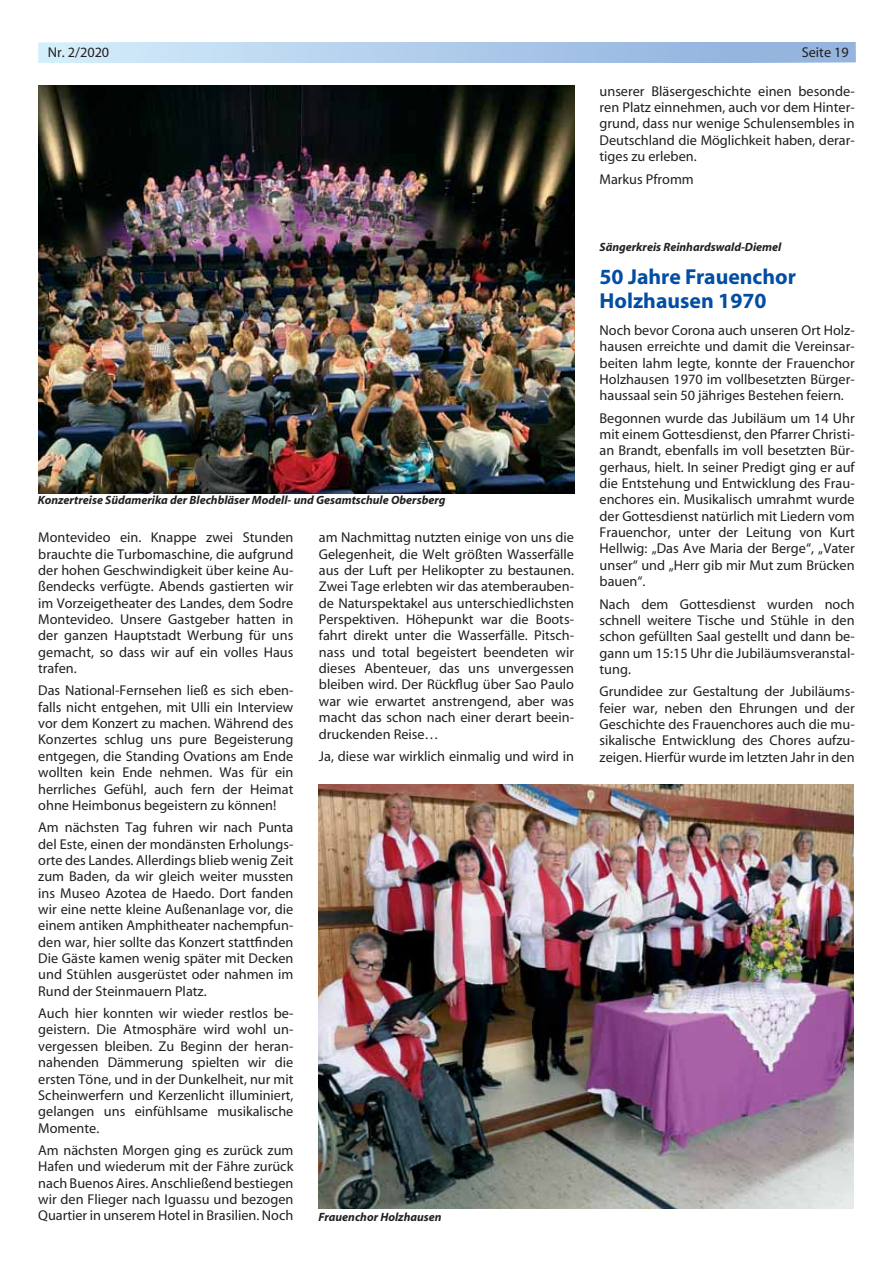
<style>
.page{position:relative;width:893px;height:1263px;background:#fff}
.page>*{position:absolute;margin:0;border:0;box-sizing:border-box;transform-origin:0 0}
.t1{font:700 21.75px/24px "Myriad";color:#034ea2}
.t2{font:14.25px/16.4px "Myriad";color:#231f20;text-align:justify}
.t3{font:italic 700 12px "Myriad";color:#231f20}
</style>
<div class="page">
<img style="left:38px;top:85px;width:536px;height:408px">
<img style="left:318px;top:784px;width:536px;height:425px">
<svg style="left:38px;top:43px;width:818px;height:19px;background:#afcceb"></svg>
<p class="t2" style="left:48px;top:45px;width:63px">Nr. 2/2020</p>
<p class="t2" style="left:802px;top:45px;width:48px">Seite 19</p>
<p class="t3" style="left:38px;top:496px;width:409px">Konzertreise Südamerika der Blechbläser Modell- und Gesamtschule Obersberg</p>
<p class="t2" style="left:38px;top:530px;width:257px">Montevideo ein. Knappe zwei Stunden brauchte die Turbomaschine, die aufgrund der hohen Geschwindigkeit über keine Au&shy;ßendecks verfügte. Abends gastierten wir im Vorzeigetheater des Landes, dem Sodre Montevideo. Unsere Gastgeber hatten in der ganzen Hauptstadt Werbung für uns gemacht, so dass wir auf ein volles Haus trafen.</p>
<p class="t2" style="left:38px;top:684px;width:257px">Das National-Fernsehen ließ es sich eben&shy;falls nicht entgehen, mit Ulli ein Interview vor dem Konzert zu machen. Während des Konzertes schlug uns pure Begeisterung entgegen, die Standing Ovations am Ende wollten kein Ende nehmen. Was für ein herrliches Gefühl, auch fern der Heimat ohne Heimbonus begeistern zu können!</p>
<p class="t2" style="left:38px;top:820px;width:257px">Am nächsten Tag fuhren wir nach Punta del Este, einen der mondänsten Erholungs&shy;orte des Landes. Allerdings blieb wenig Zeit zum Baden, da wir gleich weiter mussten ins Museo Azotea de Haedo. Dort fanden wir eine nette kleine Außenanlage vor, die einem antiken Amphitheater nachempfun&shy;den war, hier sollte das Konzert stattfinden Die Gäste kamen wenig später mit Decken und Stühlen ausgerüstet oder nahmen im Rund der Steinmauern Platz.</p>
<p class="t2" style="left:38px;top:1006px;width:257px">Auch hier konnten wir wieder restlos be&shy;geistern. Die Atmosphäre wird wohl un&shy;vergessen bleiben. Zu Beginn der heran&shy;nahenden Dämmerung spielten wir die ersten Töne, und in der Dunkelheit, nur mit Scheinwerfern und Kerzenlicht illuminiert, gelangen uns einfühlsame musikalische Momente.</p>
<p class="t2" style="left:38px;top:1143px;width:257px">Am nächsten Morgen ging es zurück zum Hafen und wiederum mit der Fähre zurück nach Buenos Aires. Anschließend bestiegen wir den Flieger nach Iguassu und bezogen Quartier in unserem Hotel in Brasilien. Noch</p>
<p class="t2" style="left:319px;top:530px;width:257px">am Nachmittag nutzten einige von uns die Gelegenheit, die Welt größten Wasserfälle aus der Luft per Helikopter zu bestaunen.<br>Zwei Tage erlebten wir das atemberauben&shy;de Naturspektakel aus unterschiedlichsten Perspektiven. Höhepunkt war die Boots&shy;fahrt direkt unter die Wasserfälle. Pitsch&shy;nass und total begeistert beendeten wir dieses Abenteuer, das uns unvergessen bleiben wird. Der Rückflug über Sao Paulo war wie erwartet anstrengend, aber was macht das schon nach einer derart beein&shy;druckenden Reise…</p>
<p class="t2" style="left:319px;top:749px;width:257px">Ja, diese war wirklich einmalig und wird in</p>
<p class="t3" style="left:319px;top:1212px;width:124px">Frauenchor Holzhausen</p>
<p class="t2" style="left:600px;top:84px;width:257px">unserer Bläsergeschichte einen besonde&shy;ren Platz einnehmen, auch vor dem Hinter&shy;grund, dass nur wenige Schulensembles in Deutschland die Möglichkeit haben, derar&shy;tiges zu erleben.</p>
<p class="t2" style="left:600px;top:172px;width:96px">Markus Pfromm</p>
<p class="t3" style="left:600px;top:242px;width:183px">Sängerkreis Reinhardswald-Diemel</p>
<h1 class="t1" style="left:600px;top:266px;width:198px">50 Jahre Frauenchor<br>Holzhausen 1970</h1>
<p class="t2" style="left:600px;top:323px;width:257px">Noch bevor Corona auch unseren Ort Holz&shy;hausen erreichte und damit die Vereinsar&shy;beiten lahm legte, konnte der Frauenchor Holzhausen 1970 im vollbesetzten Bürger&shy;haussaal sein 50 jähriges Bestehen feiern.</p>
<p class="t2" style="left:600px;top:411px;width:257px">Begonnen wurde das Jubiläum um 14 Uhr mit einem Gottesdienst, den Pfarrer Christi&shy;an Brandt, ebenfalls im voll besetzten Bür&shy;gerhaus, hielt. In seiner Predigt ging er auf die Entstehung und Entwicklung des Frau&shy;enchores ein. Musikalisch umrahmt wurde der Gottesdienst natürlich mit Liedern vom Frauenchor, unter der Leitung von Kurt Hellwig: „Das Ave Maria der Berge“, „Vater unser“ und „Herr gib mir Mut zum Brücken bauen“.</p>
<p class="t2" style="left:600px;top:597px;width:257px">Nach dem Gottesdienst wurden noch schnell weitere Tische und Stühle in den schon gefüllten Saal gestellt und dann be&shy;gann um 15:15 Uhr die Jubiläumsveranstal&shy;tung.</p>
<p class="t2" style="left:600px;top:684px;width:257px">Grundidee zur Gestaltung der Jubiläums&shy;feier war, neben den Ehrungen und der Geschichte des Frauenchores auch die mu&shy;sikalische Entwicklung des Chores aufzu&shy;zeigen. Hierfür wurde im letzten Jahr in den</p>
</div>
